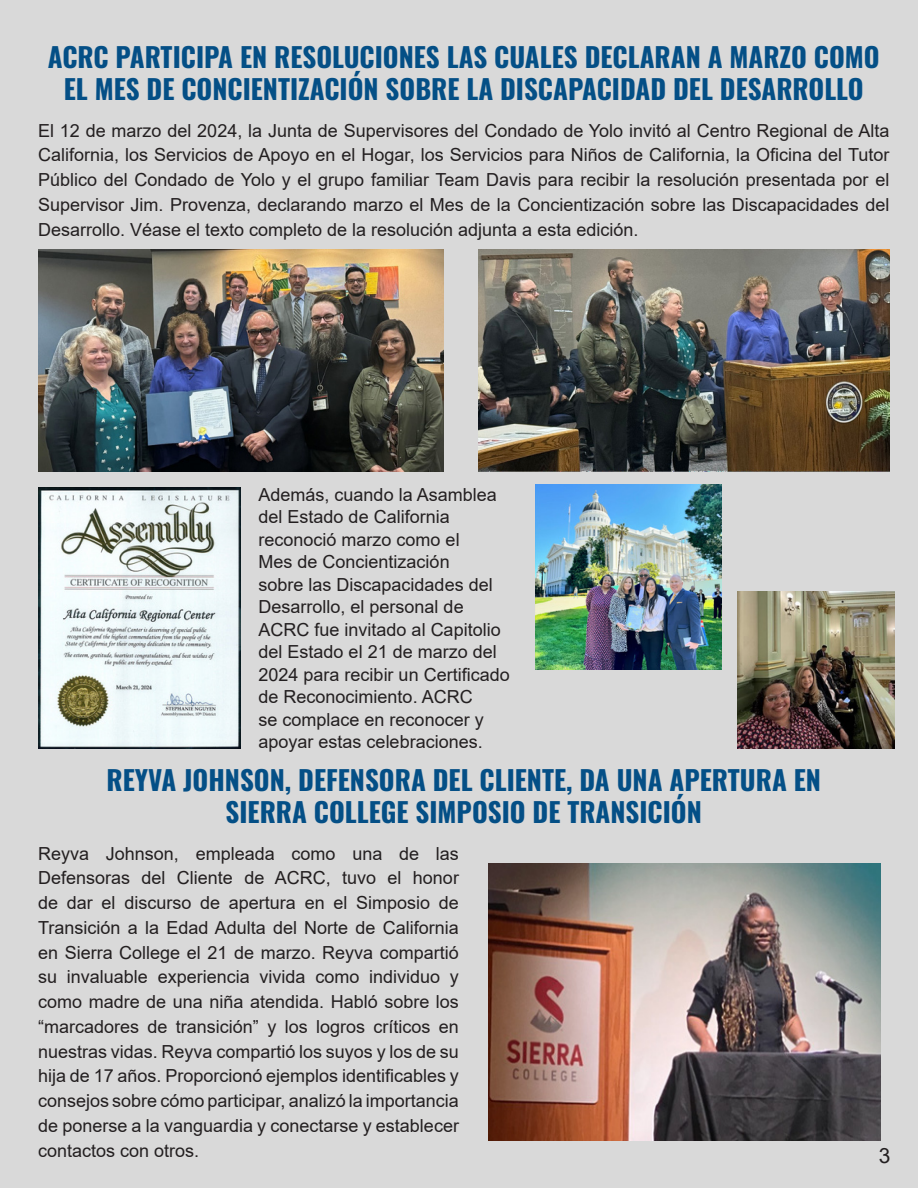
<style>
.page{position:relative;width:918px;height:1188px;background:#d9d9d9}
.page>*{position:absolute;margin:0;border:0;box-sizing:border-box;transform-origin:0 0}
.t1{font:700 27px/31.5px "Oswald";color:#044f86;text-align:center}
.t2{font:21px "Arial";color:#231f20}
.t3{font:18px/24.8px "Arial";color:#231f20;text-align:justify}
</style>
<div class="page">
<img style="left:38px;top:250px;width:405px;height:222px">
<img style="left:479px;top:250px;width:410px;height:222px">
<img style="left:38px;top:488px;width:203px;height:261px">
<img style="left:488px;top:864px;width:393px;height:276px">
<img style="left:738px;top:592px;width:156px;height:156px">
<img style="left:536px;top:484px;width:185px;height:186px">
<p class="t1" style="left:48px;top:39px;width:833px">ACRC PARTICIPA EN RESOLUCIONES LAS CUALES DECLARAN A MARZO COMO<br>EL MES DE CONCIENTIZACIÓN SOBRE LA DISCAPACIDAD DEL DESARROLLO</p>
<p class="t3" style="left:38px;top:118px;width:853px">El 12 de marzo del 2024, la Junta de Supervisores del Condado de Yolo invitó al Centro Regional de Alta California, los Servicios de Apoyo en el Hogar, los Servicios para Niños de California, la Oficina del Tutor Público del Condado de Yolo y el grupo familiar Team Davis para recibir la resolución presentada por el Supervisor Jim. Provenza, declarando marzo el Mes de la Concientización sobre las Discapacidades del Desarrollo. Véase el texto completo de la resolución adjunta a esta edición.</p>
<p class="t3" style="left:259px;top:483px;width:253px;line-height:22.5px;text-align:left">Además, cuando la Asamblea del Estado de California reconoció marzo como el<br>Mes de Concientización<br>sobre las Discapacidades del<br>Desarrollo, el personal de<br>ACRC fue invitado al Capitolio del Estado el 21 de marzo del<br>2024 para recibir un Certificado de Reconocimiento. ACRC<br>se complace en reconocer y apoyar estas celebraciones.</p>
<p class="t1" style="left:107px;top:762px;width:716px">REYVA JOHNSON, DEFENSORA DEL CLIENTE, DA UNA APERTURA EN<br>SIERRA COLLEGE SIMPOSIO DE TRANSICIÓN</p>
<p class="t3" style="left:38px;top:841px;width:422px">Reyva Johnson, empleada como una de las Defensoras del Cliente de ACRC, tuvo el honor de dar el discurso de apertura en el Simposio de Transición a la Edad Adulta del Norte de California en Sierra College el 21 de marzo. Reyva compartió su invaluable experiencia vivida como individuo y como madre de una niña atendida. Habló sobre los “marcadores de transición” y los logros críticos en nuestras vidas. Reyva compartió los suyos y los de su hija de 17 años. Proporcionó ejemplos identificables y consejos sobre cómo participar, analizó la importancia de ponerse a la vanguardia y conectarse y establecer contactos con otros.</p>
<p class="t2" style="left:879px;top:1141px;width:13px">3</p>
</div>
